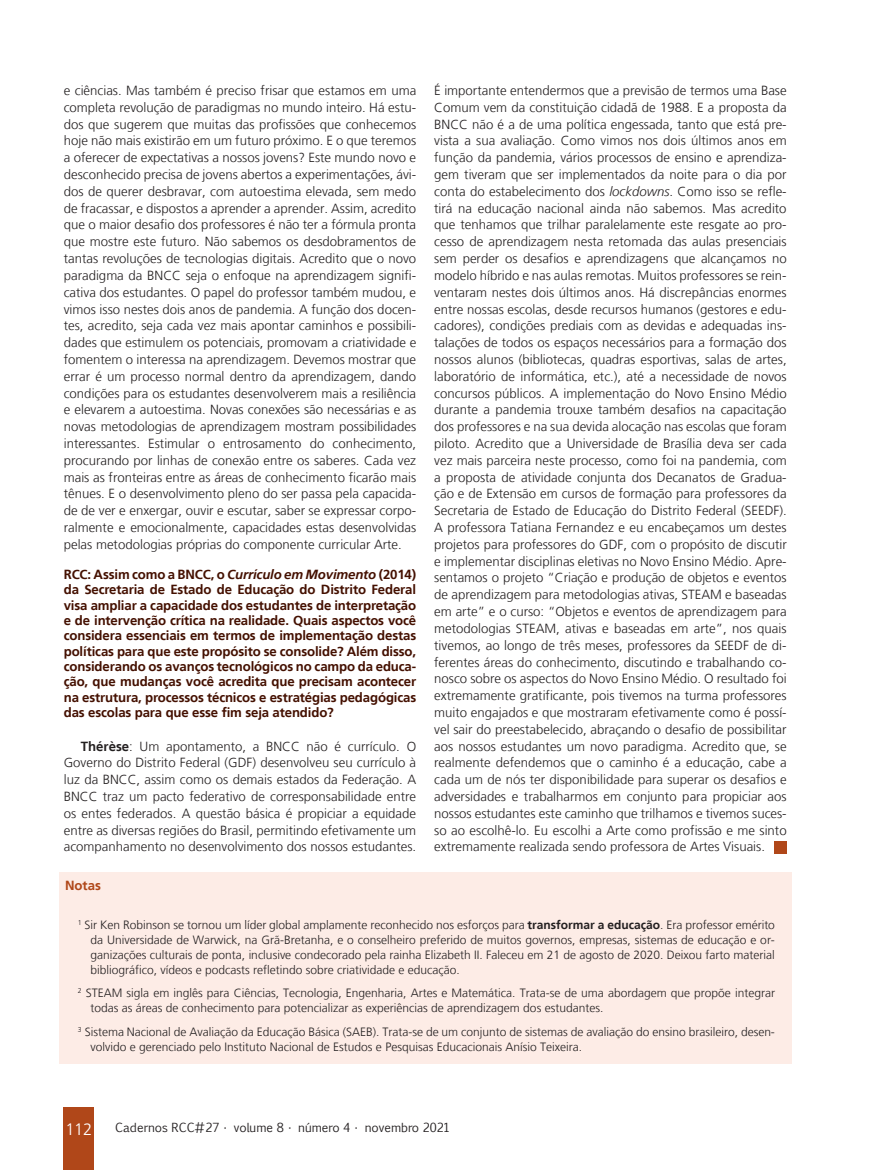
<style>
.page{position:relative;width:893px;height:1170px;background:#fff}
.page>*{position:absolute;margin:0;border:0;box-sizing:border-box;transform-origin:0 0}
.t1{font:300 16.5px "Frutiger LT";color:#fff}
.Miolo__8_8{font:300 13.2px/16.8px "Frutiger LT";color:#231f20;text-align:justify}
.Pergunta_Entrevista{font:700 13.2px/15.3px "Frutiger LT";letter-spacing:-.01em;color:#441000;text-align:justify}
.Subtítulo_LARANJA_DO{font:700 13.2px "Frutiger LT";color:#b04719}
.Notas{font:300 12px/15px "Frutiger LT";color:#231f20}
.t2{font:12px "Euphemia CAS";color:#231f20}
.s1{font-style:italic}
.s2{font-weight:700}
</style>
<div class="page">
<div style="left:64px;top:1107px;width:30px;height:62px;background:#b04719"></div>
<div style="left:774px;top:841px;width:13px;height:12px;background:#b04719"></div>
<div style="left:59px;top:872px;width:732px;height:191px;background:#fdece6"></div>
<p class="Miolo__8_8" style="left:64px;top:82px;width:354px">e ciências. Mas também é preciso frisar que estamos em uma completa revolução de paradigmas no mundo inteiro. Há estu&shy;dos que sugerem que muitas das profissões que conhecemos hoje não mais existirão em um futuro próximo. E o que teremos a oferecer de expectativas a nossos jovens? Este mundo novo e desconhecido precisa de jovens abertos a experimentações, ávi&shy;dos de querer desbravar, com autoestima elevada, sem medo de fracassar, e dispostos a aprender a aprender. Assim, acredito que o maior desafio dos professores é não ter a fórmula pronta que mostre este futuro. Não sabemos os desdobramentos de tantas revoluções de tecnologias digitais. Acredito que o novo paradigma da BNCC seja o enfoque na aprendizagem signifi&shy;cativa dos estudantes. O papel do professor também mudou, e vimos isso nestes dois anos de pandemia. A função dos docen&shy;tes, acredito, seja cada vez mais apontar caminhos e possibili&shy;dades que estimulem os potenciais, promovam a criatividade e fomentem o interessa na aprendizagem. Devemos mostrar que errar é um processo normal dentro da aprendizagem, dando condições para os estudantes desenvolverem mais a resiliência e elevarem a autoestima. Novas conexões são necessárias e as novas metodologias de aprendizagem mostram possibilidades interessantes. Estimular o entrosamento do conhecimento, procurando por linhas de conexão entre os saberes. Cada vez mais as fronteiras entre as áreas de conhecimento ficarão mais tênues. E o desenvolvimento pleno do ser passa pela capacida&shy;de de ver e enxergar, ouvir e escutar, saber se expressar corpo&shy;ralmente e emocionalmente, capacidades estas desenvolvidas pelas metodologias próprias do componente curricular Arte.</p>
<p class="Pergunta_Entrevista" style="left:64px;top:567px;width:354px">RCC: Assim como a BNCC, o <span class="s1">Currículo em Movimento</span> (2014) da Secretaria de Estado de Educação do Distrito Federal visa ampliar a capacidade dos estudantes de interpretação e de intervenção crítica na realidade. Quais aspectos você considera essenciais em termos de implementação destas políticas para que este propósito se consolide? Além disso, considerando os avanços tecnológicos no campo da educa&shy;ção, que mudanças você acredita que precisam acontecer na estrutura, processos técnicos e estratégias pedagógicas das escolas para que esse fim seja atendido?</p>
<p class="Miolo__8_8" style="left:64px;top:737px;width:354px;text-indent:17px"><span class="s2">Thérèse</span>: Um apontamento, a BNCC não é currículo. O Governo do Distrito Federal (GDF) desenvolveu seu currículo à luz da BNCC, assim como os demais estados da Federação. A BNCC traz um pacto federativo de corresponsabilidade entre os entes federados. A questão básica é propiciar a equidade entre as diversas regiões do Brasil, permitindo efetivamente um acompanhamento no desenvolvimento dos nossos estudantes.</p>
<p class="Miolo__8_8" style="left:434px;top:82px;width:354px">É importante entendermos que a previsão de termos uma Base Comum vem da constituição cidadã de 1988. E a proposta da BNCC não é a de uma política engessada, tanto que está pre&shy;vista a sua avaliação. Como vimos nos dois últimos anos em função da pandemia, vários processos de ensino e aprendiza&shy;gem tiveram que ser implementados da noite para o dia por conta do estabelecimento dos <span class="s1">lockdowns</span>. Como isso se refle&shy;tirá na educação nacional ainda não sabemos. Mas acredito que tenhamos que trilhar paralelamente este resgate ao pro&shy;cesso de aprendizagem nesta retomada das aulas presenciais sem perder os desafios e aprendizagens que alcançamos no modelo híbrido e nas aulas remotas. Muitos professores se rein&shy;ventaram nestes dois últimos anos. Há discrepâncias enormes entre nossas escolas, desde recursos humanos (gestores e edu&shy;cadores), condições prediais com as devidas e adequadas ins&shy;talações de todos os espaços necessários para a formação dos nossos alunos (bibliotecas, quadras esportivas, salas de artes, laboratório de informática, etc.), até a necessidade de novos concursos públicos. A implementação do Novo Ensino Médio durante a pandemia trouxe também desafios na capacitação dos professores e na sua devida alocação nas escolas que foram piloto. Acredito que a Universidade de Brasília deva ser cada vez mais parceira neste processo, como foi na pandemia, com a proposta de atividade conjunta dos Decanatos de Gradua&shy;ção e de Extensão em cursos de formação para professores da Secretaria de Estado de Educação do Distrito Federal (SEEDF).<br>A professora Tatiana Fernandez e eu encabeçamos um destes projetos para professores do GDF, com o propósito de discutir e implementar disciplinas eletivas no Novo Ensino Médio. Apre&shy;sentamos o projeto “Criação e produção de objetos e eventos de aprendizagem para metodologias ativas, STEAM e baseadas em arte” e o curso: “Objetos e eventos de aprendizagem para metodologias STEAM, ativas e baseadas em arte”, nos quais tivemos, ao longo de três meses, professores da SEEDF de di&shy;ferentes áreas do conhecimento, discutindo e trabalhando co&shy;nosco sobre os aspectos do Novo Ensino Médio. O resultado foi extremamente gratificante, pois tivemos na turma professores muito engajados e que mostraram efetivamente como é possí&shy;vel sair do preestabelecido, abraçando o desafio de possibilitar aos nossos estudantes um novo paradigma. Acredito que, se realmente defendemos que o caminho é a educação, cabe a cada um de nós ter disponibilidade para superar os desafios e adversidades e trabalharmos em conjunto para propiciar aos nossos estudantes este caminho que trilhamos e tivemos suces&shy;so ao escolhê-lo. Eu escolhi a Arte como profissão e me sinto extremamente realizada sendo professora de Artes Visuais.</p>
<p class="Subtítulo_LARANJA_DO" style="left:65px;top:877px;width:37px">Notas</p>
<p class="Notas" style="left:91px;top:917px;width:686px;text-align:justify;text-indent:-13px"><sup>1</sup> Sir Ken Robinson se tornou um líder global amplamente reconhecido nos esforços para <span class="s2">transformar a educação</span>. Era professor emérito da Universidade de Warwick, na Grã-Bretanha, e o conselheiro preferido de muitos governos, empresas, sistemas de educação e or&shy;ganizações culturais de ponta, inclusive condecorado pela rainha Elizabeth II. Faleceu em 21 de agosto de 2020. Deixou farto material bibliográfico, vídeos e podcasts refletindo sobre criatividade e educação.</p>
<p class="Notas" style="left:91px;top:985px;width:686px;text-indent:-13px"><sup>2</sup> STEAM sigla em inglês para Ciências, Tecnologia, Engenharia, Artes e Matemática. Trata-se de uma abordagem que propõe integrar todas as áreas de conhecimento para potencializar as experiências de aprendizagem dos estudantes.</p>
<p class="Notas" style="left:91px;top:1024px;width:686px;text-indent:-13px"><sup>3</sup> Sistema Nacional de Avaliação da Educação Básica (SAEB). Trata-se de um conjunto de sistemas de avaliação do ensino brasileiro, desen&shy;volvido e gerenciado pelo Instituto Nacional de Estudos e Pesquisas Educacionais Anísio Teixeira.</p>
<p class="t1" style="left:65px;top:1120px;width:28px">112</p>
<p class="t2" style="left:115px;top:1119px;width:336px">Cadernos RCC#27 • volume 8 • número 4 • novembro 2021</p>
</div>
